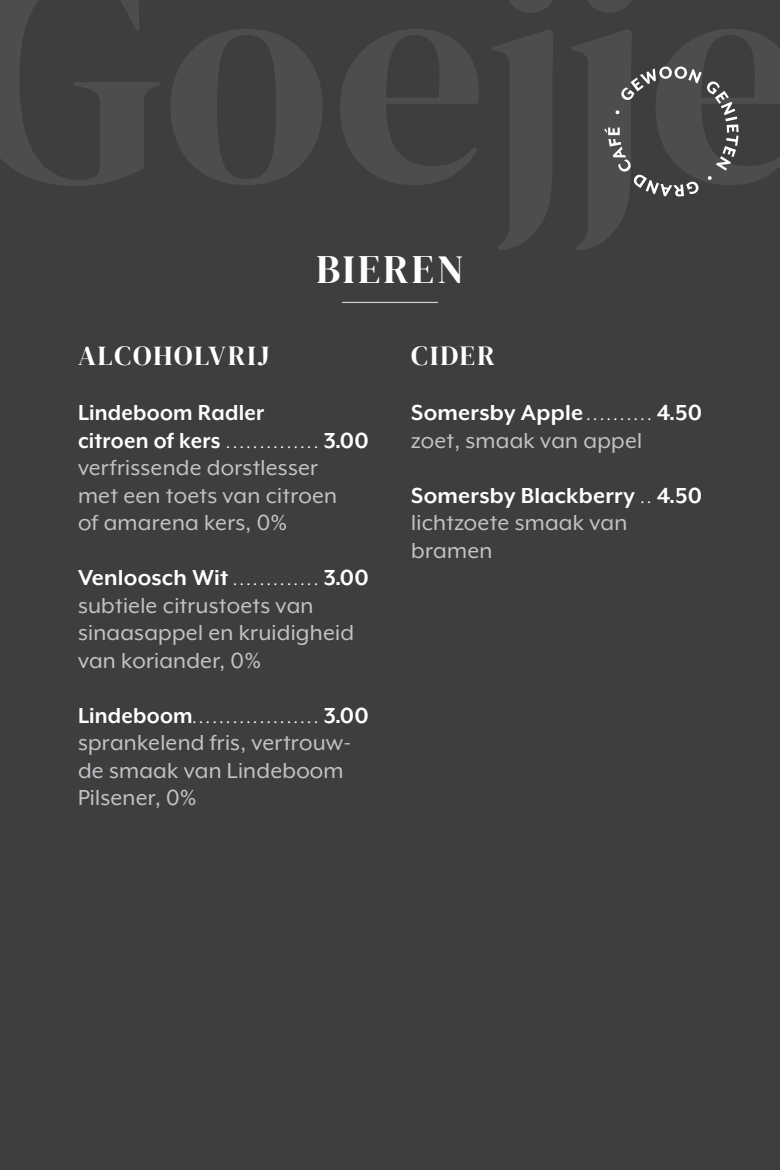
<style>
.page{position:relative;width:780px;height:1170px;background:#fff}
.page>*{position:absolute;margin:0;border:0;box-sizing:border-box;transform-origin:0 0}
.t1{font:40px "DM Serif Display";letter-spacing:.08em;color:#fff}
.t2{font:27.5px "DM Serif Display";letter-spacing:.075em;color:#fff}
.t3{font:25px/27.5px "Mr Eaves XL Mod OT";letter-spacing:.01em;color:#c2c3c6}
.t4{font:700 25px "Mr Eaves XL Mod OT";letter-spacing:.01em;color:#fff}
.t5{font:700 25px/27.5px "Mr Eaves XL Mod OT";letter-spacing:.01em;color:#fff;scale:.95 1}
.t6{font:11.25px "DM Serif Display";color:#fff}
</style>
<div class="page">
<div style="left:0;top:0;width:780px;height:1169px;background:#3e3e3f"></div>
<svg style="left:0;top:0;width:160px;height:186px"></svg>
<svg style="left:171px;top:29px;width:151px;height:156px"></svg>
<svg style="left:340px;top:29px;width:139px;height:156px"></svg>
<svg style="left:493px;top:0;width:60px;height:250px"></svg>
<svg style="left:571px;top:0;width:209px;height:250px"></svg>
<hr style="left:342px;top:302px;width:95px;height:1px;background:#c9d0cc">
<h1 class="t1" style="left:316px;top:246px;width:148px">BIEREN</h1>
<p class="t2" style="left:78px;top:340px;width:193px">ALCOHOLVRIJ</p>
<p class="t5" style="left:78px;top:399px;width:197px">Lindeboom Radler citroen of kers</p>
<p class="t6" style="left:226px;top:437px;width:93px">..............</p>
<p class="t4" style="left:324px;top:428px;width:46px">3.00</p>
<p class="t3" style="left:78px;top:454px;width:261px">verfrissende dorstlesser met een toets van citroen of amarena kers, 0%</p>
<p class="t4" style="left:78px;top:565px;width:152px">Venloosch Wit</p>
<p class="t6" style="left:233px;top:575px;width:86px">.............</p>
<p class="t4" style="left:324px;top:565px;width:46px">3.00</p>
<p class="t3" style="left:78px;top:591px;width:277px">subtiele citrustoets van sinaasappel en kruidigheid van koriander, 0%</p>
<p class="t5" style="left:78px;top:701px;width:122px">Lindeboom</p>
<p class="t6" style="left:193px;top:712px;width:126px">...................</p>
<p class="t4" style="left:324px;top:703px;width:46px">3.00</p>
<p class="t3" style="left:78px;top:729px;width:274px">sprankelend fris, vertrouw&shy;de smaak van Lindeboom<br>Pilsener, 0%</p>
<p class="t2" style="left:411px;top:340px;width:85px">CIDER</p>
<p class="t4" style="left:411px;top:400px;width:173px">Somersby Apple</p>
<p class="t4" style="left:656px;top:400px;width:47px">4.50</p>
<p class="t6" style="left:587px;top:410px;width:66px">..........</p>
<p class="t3" style="left:411px;top:426px;width:232px">zoet, smaak van appel</p>
<p class="t4" style="left:411px;top:483px;width:225px">Somersby Blackberry</p>
<p class="t4" style="left:656px;top:483px;width:47px">4.50</p>
<p class="t6" style="left:641px;top:492px;width:12px">. .</p>
<p class="t3" style="left:411px;top:509px;width:217px">lichtzoete smaak van bramen</p>
</div>
